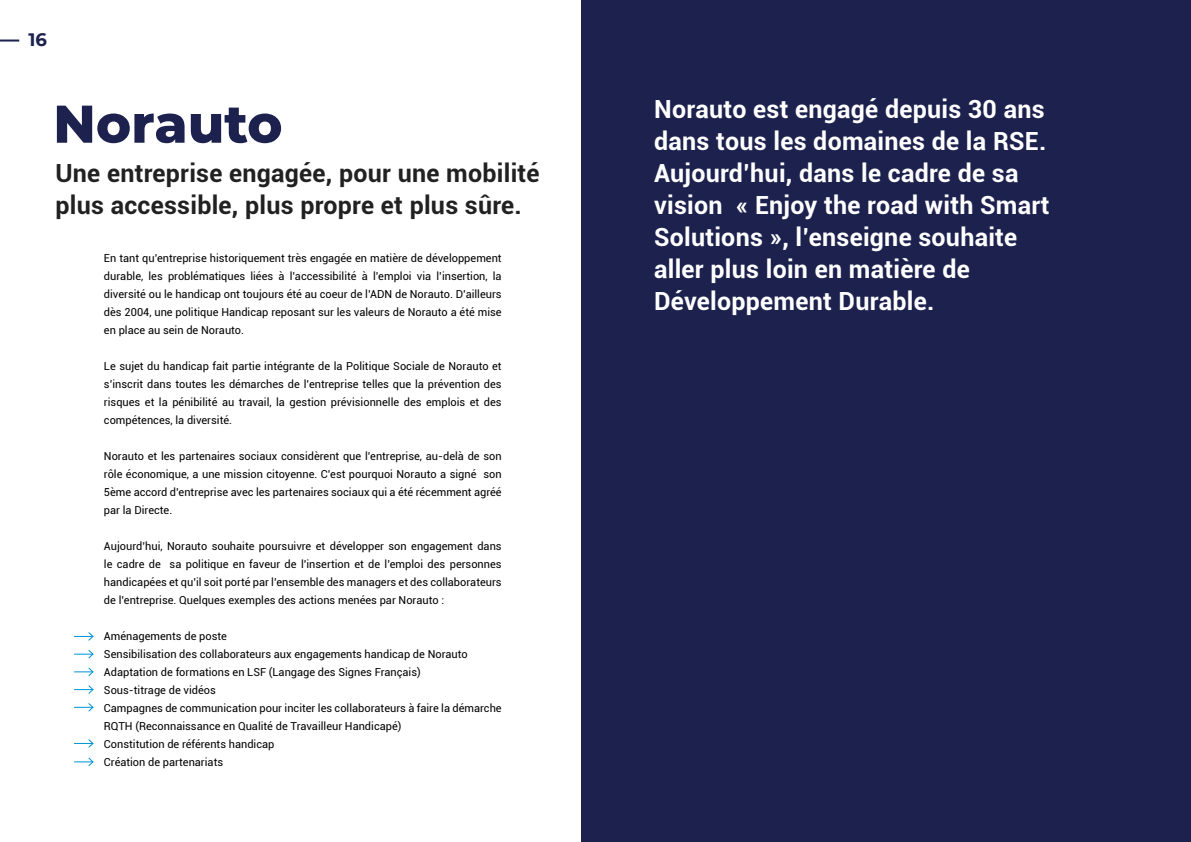
<style>
.page{position:relative;width:1191px;height:842px;background:#fff}
.page>*{position:absolute;margin:0;border:0;box-sizing:border-box;transform-origin:0 0}
.t1{font:800 53px "Montserrat";color:#1c214d}
.t2{font:700 25px/32px "Roboto";letter-spacing:.01em;color:#fff}
.t3{font:700 25px/32px "Roboto";letter-spacing:.01em;color:#212121}
.t4{font:700 18px "Montserrat";color:#1c214d}
.t5{font:11px/18px "Roboto";color:#000;text-align:justify}
</style>
<div class="page">
<svg style="left:0;top:40px;width:19px;height:2px"></svg>
<div style="left:581px;top:0;width:610px;height:842px;background:#1c214d"></div>
<svg style="left:74px;top:632px;width:20px;height:9px"></svg>
<svg style="left:74px;top:650px;width:20px;height:9px"></svg>
<svg style="left:74px;top:667px;width:20px;height:9px"></svg>
<svg style="left:74px;top:685px;width:20px;height:9px"></svg>
<svg style="left:74px;top:703px;width:20px;height:9px"></svg>
<svg style="left:74px;top:739px;width:20px;height:9px"></svg>
<svg style="left:74px;top:757px;width:20px;height:9px"></svg>
<h3 class="t4" style="left:28px;top:26px;width:20px">16</h3>
<h1 class="t1" style="left:53px;top:85px;width:231px">Norauto</h1>
<h2 class="t3" style="left:56px;top:156px;width:485px">Une entreprise engagée, pour une mobilité plus accessible, plus propre et plus sûre.</h2>
<p class="t5" style="left:104px;top:249px;width:399px">En tant qu’entreprise historiquement très engagée en matière de développement durable, les problématiques liées à l’accessibilité à l’emploi via l’insertion, la diversité ou le handicap ont toujours été au coeur de l’ADN de Norauto. D’ailleurs dès 2004, une politique Handicap reposant sur les valeurs de Norauto a été mise en place au sein de Norauto.</p>
<p class="t5" style="left:104px;top:357px;width:399px">Le sujet du handicap fait partie intégrante de la Politique Sociale de Norauto et s’inscrit dans toutes les démarches de l’entreprise telles que la prévention des risques et la pénibilité au travail, la gestion prévisionnelle des emplois et des compétences, la diversité.</p>
<p class="t5" style="left:104px;top:447px;width:399px">Norauto et les partenaires sociaux considèrent que l’entreprise, au-delà de son rôle économique, a une mission citoyenne. C’est pourquoi Norauto a signé son 5ème accord d’entreprise avec les partenaires sociaux qui a été récemment agréé par la Directe.</p>
<p class="t5" style="left:104px;top:537px;width:399px">Aujourd’hui, Norauto souhaite poursuivre et développer son engagement dans le cadre de sa politique en faveur de l’insertion et de l’emploi des personnes handicapées et qu’il soit porté par l’ensemble des managers et des collaborateurs de l’entreprise. Quelques exemples des actions menées par Norauto :</p>
<p class="t5" style="left:104px;top:627px;width:399px;text-align:left">Aménagements de poste<br>Sensibilisation des collaborateurs aux engagements handicap de Norauto Adaptation de formations en LSF (Langage des Signes Français)<br>Sous-titrage de vidéos<br>Campagnes de communication pour inciter les collaborateurs à faire la démarche RQTH (Reconnaissance en Qualité de Travailleur Handicapé)<br>Constitution de référents handicap<br>Création de partenariats</p>
<h2 class="t2" style="left:654px;top:92px;width:397px">Norauto est engagé depuis 30 ans dans tous les domaines de la RSE.<br>Aujourd’hui, dans le cadre de sa vision « Enjoy the road with Smart<br>Solutions », l’enseigne souhaite aller plus loin en matière de<br>Développement Durable.</h2>
</div>
